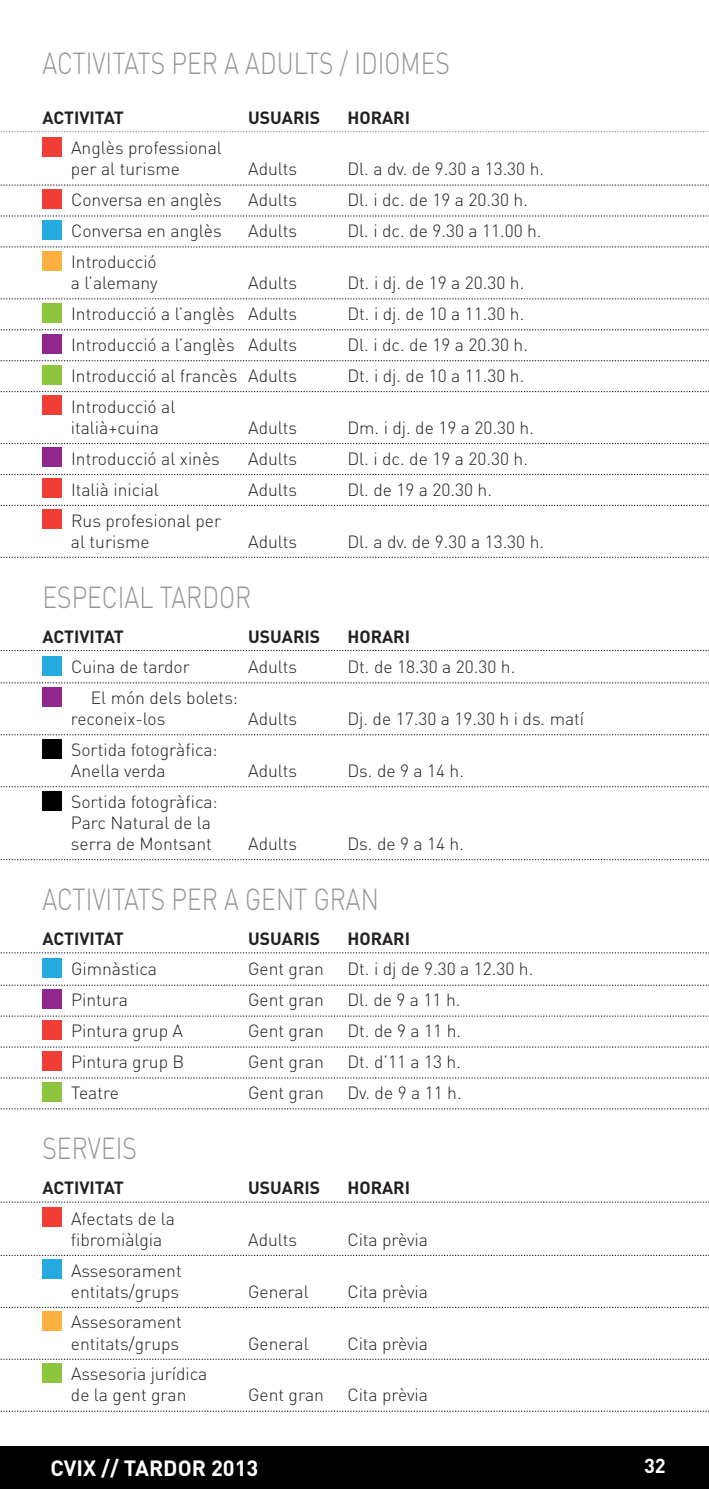
<style>
.page{position:relative;width:709px;height:1489px;background:#fff}
.page>*{position:absolute;margin:0;border:0;box-sizing:border-box;transform-origin:0 0}
.t1{font:300 30px "DIN";color:#939598;scale:.82 1}
.t2{font:700 21.75px "DIN";color:#fff}
.t3{font:700 20px "DIN";color:#fff}
.t4{font:300 17.5px/21px "DIN";color:#231f20}
.t5{font:700 17.5px "DIN";color:#231f20}
</style>
<div class="page">
<div style="left:0;top:1446px;width:709px;height:42px;background:#000"></div>
<svg style="left:0;top:131px;width:709px;height:1px"></svg>
<svg style="left:0;top:184px;width:709px;height:2px"></svg>
<svg style="left:0;top:215px;width:709px;height:1px"></svg>
<svg style="left:0;top:246px;width:709px;height:1px"></svg>
<svg style="left:0;top:298px;width:709px;height:1px"></svg>
<svg style="left:0;top:329px;width:709px;height:1px"></svg>
<svg style="left:0;top:360px;width:709px;height:1px"></svg>
<svg style="left:0;top:391px;width:709px;height:1px"></svg>
<svg style="left:0;top:443px;width:709px;height:1px"></svg>
<svg style="left:0;top:474px;width:709px;height:1px"></svg>
<svg style="left:0;top:504px;width:709px;height:2px"></svg>
<svg style="left:0;top:556px;width:709px;height:2px"></svg>
<svg style="left:0;top:650px;width:709px;height:1px"></svg>
<svg style="left:0;top:682px;width:709px;height:1px"></svg>
<svg style="left:0;top:734px;width:709px;height:1px"></svg>
<svg style="left:0;top:786px;width:709px;height:1px"></svg>
<svg style="left:0;top:859px;width:709px;height:1px"></svg>
<svg style="left:0;top:952px;width:709px;height:1px"></svg>
<svg style="left:0;top:984px;width:709px;height:1px"></svg>
<svg style="left:0;top:1015px;width:709px;height:1px"></svg>
<svg style="left:0;top:1046px;width:709px;height:1px"></svg>
<svg style="left:0;top:1077px;width:709px;height:1px"></svg>
<svg style="left:0;top:1108px;width:709px;height:1px"></svg>
<svg style="left:0;top:1201px;width:709px;height:1px"></svg>
<svg style="left:1px;top:1254px;width:708px;height:1px"></svg>
<svg style="left:1px;top:1306px;width:708px;height:1px"></svg>
<svg style="left:1px;top:1358px;width:708px;height:1px"></svg>
<svg style="left:0;top:1410px;width:709px;height:1px"></svg>
<div style="left:43px;top:137px;width:19px;height:20px;background:#ee3e35"></div>
<div style="left:43px;top:189px;width:19px;height:20px;background:#ee3e35"></div>
<div style="left:43px;top:220px;width:19px;height:19px;background:#24aae1"></div>
<div style="left:43px;top:251px;width:19px;height:19px;background:#fbb03f"></div>
<div style="left:43px;top:303px;width:19px;height:19px;background:#8bc63e"></div>
<div style="left:43px;top:334px;width:19px;height:19px;background:#90268f"></div>
<div style="left:43px;top:364px;width:19px;height:20px;background:#8bc63e"></div>
<div style="left:43px;top:395px;width:19px;height:20px;background:#ee3e35"></div>
<div style="left:43px;top:447px;width:19px;height:20px;background:#90268f"></div>
<div style="left:43px;top:478px;width:19px;height:20px;background:#ee3e35"></div>
<div style="left:43px;top:509px;width:19px;height:20px;background:#ee3e35"></div>
<div style="left:43px;top:656px;width:19px;height:19px;background:#24aae1"></div>
<div style="left:43px;top:686px;width:19px;height:20px;background:#90268f"></div>
<div style="left:43px;top:738px;width:19px;height:20px;background:#000"></div>
<div style="left:43px;top:790px;width:19px;height:20px;background:#000"></div>
<div style="left:43px;top:958px;width:19px;height:19px;background:#24aae1"></div>
<div style="left:43px;top:989px;width:19px;height:19px;background:#90268f"></div>
<div style="left:43px;top:1020px;width:19px;height:19px;background:#ee3e35"></div>
<div style="left:43px;top:1050px;width:19px;height:20px;background:#ee3e35"></div>
<div style="left:43px;top:1081px;width:19px;height:20px;background:#8bc63e"></div>
<div style="left:43px;top:1207px;width:19px;height:19px;background:#ee3e35"></div>
<div style="left:43px;top:1259px;width:19px;height:19px;background:#24aae1"></div>
<div style="left:43px;top:1311px;width:19px;height:19px;background:#fbb03f"></div>
<div style="left:43px;top:1363px;width:19px;height:19px;background:#8bc63e"></div>
<h1 class="t1" style="left:43px;top:45px;width:498px">ACTIVITATS PER A ADULTS / IDIOMES</h1>
<p class="t5" style="left:43px;top:106px;width:83px">ACTIVITAT</p>
<p class="t5" style="left:248px;top:106px;width:74px">USUARIS</p>
<p class="t5" style="left:347px;top:106px;width:64px">HORARI</p>
<p class="t4" style="left:71px;top:137px;width:152px">Anglès professional per al turisme</p>
<p class="t4" style="left:248px;top:158px;width:51px">Adults</p>
<p class="t4" style="left:347px;top:158px;width:198px">Dl. a dv. de 9.30 a 13.30 h.</p>
<p class="t4" style="left:71px;top:189px;width:152px">Conversa en anglès</p>
<p class="t4" style="left:248px;top:189px;width:51px">Adults</p>
<p class="t4" style="left:347px;top:189px;width:182px">Dl. i dc. de 19 a 20.30 h.</p>
<p class="t4" style="left:71px;top:220px;width:152px">Conversa en anglès</p>
<p class="t4" style="left:248px;top:220px;width:51px">Adults</p>
<p class="t4" style="left:347px;top:220px;width:196px">Dl. i dc. de 9.30 a 11.00 h.</p>
<p class="t4" style="left:71px;top:251px;width:88px">Introducció a l’alemany</p>
<p class="t4" style="left:248px;top:272px;width:51px">Adults</p>
<p class="t4" style="left:347px;top:272px;width:178px">Dt. i dj. de 19 a 20.30 h.</p>
<p class="t4" style="left:71px;top:303px;width:228px">Introducció a l’anglès Adults</p>
<p class="t4" style="left:347px;top:303px;width:178px">Dt. i dj. de 10 a 11.30 h.</p>
<p class="t4" style="left:71px;top:334px;width:228px">Introducció a l’anglès Adults</p>
<p class="t4" style="left:347px;top:334px;width:182px">Dl. i dc. de 19 a 20.30 h.</p>
<p class="t4" style="left:71px;top:365px;width:228px">Introducció al francès Adults</p>
<p class="t4" style="left:347px;top:365px;width:178px">Dt. i dj. de 10 a 11.30 h.</p>
<p class="t4" style="left:71px;top:396px;width:106px">Introducció al italià+cuina</p>
<p class="t4" style="left:248px;top:417px;width:51px">Adults</p>
<p class="t4" style="left:347px;top:417px;width:188px">Dm. i dj. de 19 a 20.30 h.</p>
<p class="t4" style="left:71px;top:447px;width:150px">Introducció al xinès</p>
<p class="t4" style="left:248px;top:447px;width:51px">Adults</p>
<p class="t4" style="left:347px;top:447px;width:182px">Dl. i dc. de 19 a 20.30 h.</p>
<p class="t4" style="left:71px;top:478px;width:89px">Italià inicial</p>
<p class="t4" style="left:248px;top:478px;width:51px">Adults</p>
<p class="t4" style="left:347px;top:478px;width:146px">Dl. de 19 a 20.30 h.</p>
<p class="t4" style="left:71px;top:509px;width:152px">Rus profesional per al turisme</p>
<p class="t4" style="left:248px;top:530px;width:51px">Adults</p>
<p class="t4" style="left:347px;top:530px;width:198px">Dl. a dv. de 9.30 a 13.30 h.</p>
<h1 class="t1" style="left:43px;top:578px;width:256px">ESPECIAL TARDOR</h1>
<p class="t5" style="left:43px;top:625px;width:83px">ACTIVITAT</p>
<p class="t5" style="left:248px;top:625px;width:74px">USUARIS</p>
<p class="t5" style="left:347px;top:625px;width:64px">HORARI</p>
<p class="t4" style="left:71px;top:656px;width:120px">Cuina de tardor</p>
<p class="t4" style="left:248px;top:656px;width:51px">Adults</p>
<p class="t4" style="left:347px;top:656px;width:169px">Dt. de 18.30 a 20.30 h.</p>
<p class="t4" style="left:71px;top:687px;width:169px;text-indent:20px">El món dels bolets: reconeix-los</p>
<p class="t4" style="left:248px;top:708px;width:51px">Adults</p>
<p class="t4" style="left:347px;top:708px;width:238px">Dj. de 17.30 a 19.30 h i ds. matí</p>
<p class="t4" style="left:71px;top:739px;width:148px">Sortida fotogràfica:<br>Anella verda</p>
<p class="t4" style="left:248px;top:760px;width:51px">Adults</p>
<p class="t4" style="left:347px;top:760px;width:118px">Ds. de 9 a 14 h.</p>
<p class="t4" style="left:71px;top:790px;width:148px">Sortida fotogràfica:<br>Parc Natural de la serra de Montsant</p>
<p class="t4" style="left:248px;top:832px;width:51px">Adults</p>
<p class="t4" style="left:347px;top:832px;width:118px">Ds. de 9 a 14 h.</p>
<h1 class="t1" style="left:43px;top:880px;width:412px">ACTIVITATS PER A GENT GRAN</h1>
<p class="t5" style="left:43px;top:927px;width:83px">ACTIVITAT</p>
<p class="t5" style="left:248px;top:927px;width:74px">USUARIS</p>
<p class="t5" style="left:347px;top:927px;width:64px">HORARI</p>
<p class="t4" style="left:71px;top:958px;width:87px">Gimnàstica</p>
<p class="t4" style="left:248px;top:958px;width:77px">Gent gran</p>
<p class="t4" style="left:347px;top:958px;width:187px">Dt. i dj de 9.30 a 12.30 h.</p>
<p class="t4" style="left:71px;top:989px;width:58px">Pintura</p>
<p class="t4" style="left:248px;top:989px;width:77px">Gent gran</p>
<p class="t4" style="left:347px;top:989px;width:114px">Dl. de 9 a 11 h.</p>
<p class="t4" style="left:71px;top:1020px;width:114px">Pintura grup A</p>
<p class="t4" style="left:248px;top:1020px;width:77px">Gent gran</p>
<p class="t4" style="left:347px;top:1020px;width:115px">Dt. de 9 a 11 h.</p>
<p class="t4" style="left:71px;top:1051px;width:115px">Pintura grup B</p>
<p class="t4" style="left:248px;top:1051px;width:77px">Gent gran</p>
<p class="t4" style="left:347px;top:1051px;width:115px">Dt. d’11 a 13 h.</p>
<p class="t4" style="left:71px;top:1082px;width:49px">Teatre</p>
<p class="t4" style="left:248px;top:1082px;width:77px">Gent gran</p>
<p class="t4" style="left:347px;top:1082px;width:116px">Dv. de 9 a 11 h.</p>
<h1 class="t1" style="left:43px;top:1129px;width:117px">SERVEIS</h1>
<p class="t5" style="left:43px;top:1176px;width:83px">ACTIVITAT</p>
<p class="t5" style="left:248px;top:1176px;width:74px">USUARIS</p>
<p class="t5" style="left:347px;top:1176px;width:64px">HORARI</p>
<p class="t4" style="left:71px;top:1207px;width:106px">Afectats de la fibromiàlgia</p>
<p class="t4" style="left:248px;top:1228px;width:51px">Adults</p>
<p class="t4" style="left:347px;top:1228px;width:82px">Cita prèvia</p>
<p class="t4" style="left:71px;top:1259px;width:112px">Assesorament entitats/grups</p>
<p class="t4" style="left:71px;top:1311px;width:112px">Assesorament entitats/grups</p>
<p class="t4" style="left:71px;top:1363px;width:138px">Assesoria jurídica de la gent gran</p>
<p class="t4" style="left:248px;top:1280px;width:62px">General</p>
<p class="t4" style="left:347px;top:1280px;width:82px">Cita prèvia</p>
<p class="t4" style="left:248px;top:1332px;width:62px">General</p>
<p class="t4" style="left:347px;top:1332px;width:82px">Cita prèvia</p>
<p class="t4" style="left:248px;top:1384px;width:77px">Gent gran</p>
<p class="t4" style="left:347px;top:1384px;width:82px">Cita prèvia</p>
<p class="t2" style="left:50px;top:1453px;width:209px">CVIX // TARDOR 2013</p>
<p class="t3" style="left:644px;top:1451px;width:23px">32</p>
</div>
